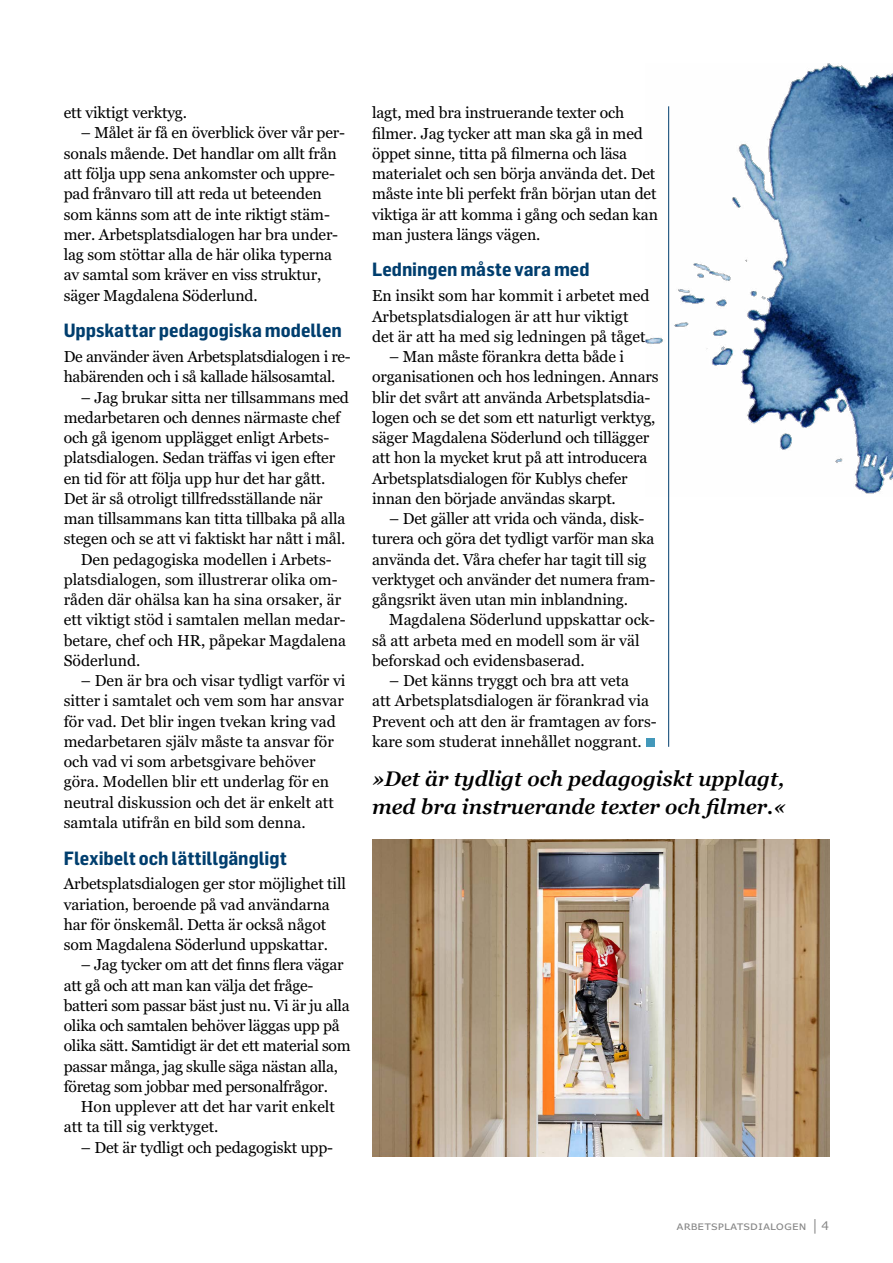
<style>
.page{position:relative;width:893px;height:1263px;background:#fff}
.page>*{position:absolute;margin:0;border:0;box-sizing:border-box;transform-origin:0 0}
.t1{font:italic 600 21px/28.5px "Georgia Pro";color:#000}
.t2{font:700 18.75px "Flama Semicond";color:#003e6e}
.t3{font:15.75px/20.2px "Georgia Pro";letter-spacing:-.01em;color:#000}
.t4{font:12px "Verdana Pro";color:#878787}
</style>
<div class="page">
<img style="left:372px;top:839px;width:457px;height:318px">
<hr style="left:668px;top:106px;width:1px;height:641px;background:#003e6e">
<div style="left:647px;top:738px;width:8px;height:9px;background:#4398ba"></div>
<img style="left:646px;top:64px;width:247px;height:433px">
<p class="t3" style="left:64px;top:103px;width:125px">ett viktigt verktyg.</p>
<p class="t3" style="left:64px;top:124px;width:283px;text-indent:17px">– Målet är få en överblick över vår per&shy;sonals mående. Det handlar om allt från att följa upp sena ankomster och uppre&shy;pad frånvaro till att reda ut beteenden som känns som att de inte riktigt stäm&shy;mer. Arbetsplatsdialogen har bra under&shy;lag som stöttar alla de här olika typerna av samtal som kräver en viss struktur, säger Magdalena Söderlund.</p>
<p class="t2" style="left:64px;top:319px;width:280px">Uppskattar pedagogiska modellen</p>
<p class="t3" style="left:64px;top:347px;width:289px">De använder även Arbetsplatsdialogen i re&shy;habärenden och i så kallade hälsosamtal.</p>
<p class="t3" style="left:81px;top:388px;width:270px">– Jag brukar sitta ner tillsammans med</p>
<p class="t3" style="left:64px;top:408px;width:278px">medarbetaren och dennes närmaste chef</p>
<p class="t3" style="left:64px;top:428px;width:267px">och gå igenom upplägget enligt Arbets-</p>
<p class="t3" style="left:64px;top:448px;width:273px">platsdialogen. Sedan träffas vi igen efter</p>
<p class="t3" style="left:64px;top:469px;width:263px">en tid för att följa upp hur det har gått.</p>
<p class="t3" style="left:64px;top:489px;width:260px">Det är så otroligt tillfredsställande när</p>
<p class="t3" style="left:64px;top:509px;width:283px">man tillsammans kan titta tillbaka på alla</p>
<p class="t3" style="left:64px;top:529px;width:283px">stegen och se att vi faktiskt har nått i mål.</p>
<p class="t3" style="left:81px;top:550px;width:252px">Den pedagogiska modellen i Arbets-</p>
<p class="t3" style="left:64px;top:570px;width:275px">platsdialogen, som illustrerar olika om-</p>
<p class="t3" style="left:64px;top:590px;width:279px">råden där ohälsa kan ha sina orsaker, är</p>
<p class="t3" style="left:64px;top:610px;width:283px">ett viktigt stöd i samtalen mellan medar-</p>
<p class="t3" style="left:64px;top:631px;width:284px">betare, chef och HR, påpekar Magdalena</p>
<p class="t3" style="left:64px;top:651px;width:78px">Söderlund.</p>
<p class="t3" style="left:64px;top:671px;width:283px;text-indent:17px">– Den är bra och visar tydligt varför vi sitter i samtalet och vem som har ansvar för vad. Det blir ingen tvekan kring vad medarbetaren själv måste ta ansvar för och vad vi som arbetsgivare behöver göra. Modellen blir ett underlag för en neutral diskussion och det är enkelt att samtala utifrån en bild som denna.</p>
<p class="t2" style="left:64px;top:846px;width:225px">Flexibelt och lättillgängligt</p>
<p class="t3" style="left:64px;top:874px;width:284px">Arbetsplatsdialogen ger stor möjlighet till variation, beroende på vad användarna har för önskemål. Detta är också något som Magdalena Söderlund uppskattar.</p>
<p class="t3" style="left:64px;top:955px;width:288px;text-indent:17px">– Jag tycker om att det finns flera vägar att gå och att man kan välja det fråge&shy;batteri som passar bäst just nu. Vi är ju alla olika och samtalen behöver läggas upp på olika sätt. Samtidigt är det ett material som passar många, jag skulle säga nästan alla, företag som jobbar med personalfrågor.</p>
<p class="t3" style="left:64px;top:1097px;width:273px;text-indent:17px">Hon upplever att det har varit enkelt att ta till sig verktyget.</p>
<p class="t3" style="left:81px;top:1138px;width:254px">– Det är tydligt och pedagogiskt upp-</p>
<p class="t3" style="left:372px;top:103px;width:287px">lagt, med bra instruerande texter och filmer. Jag tycker att man ska gå in med öppet sinne, titta på filmerna och läsa materialet och sen börja använda det. Det måste inte bli perfekt från början utan det viktiga är att komma i gång och sedan kan man justera längs vägen.</p>
<p class="t2" style="left:372px;top:258px;width:219px">Ledningen måste vara med</p>
<p class="t3" style="left:372px;top:286px;width:279px">En insikt som har kommit i arbetet med<br>Arbetsplatsdialogen är att hur viktigt det är att ha med sig ledningen på tåget.</p>
<p class="t3" style="left:372px;top:347px;width:288px;text-indent:17px">– Man måste förankra detta både i organisationen och hos ledningen. Annars blir det svårt att använda Arbetsplatsdia&shy;logen och se det som ett naturligt verktyg, säger Magdalena Söderlund och tillägger att hon la mycket krut på att introducera Arbetsplatsdialogen för Kublys chefer innan den började användas skarpt.</p>
<p class="t3" style="left:372px;top:509px;width:285px;text-indent:17px">– Det gäller att vrida och vända, disk&shy;turera och göra det tydligt varför man ska använda det. Våra chefer har tagit till sig verktyget och använder det numera fram&shy;gångsrikt även utan min inblandning.</p>
<p class="t3" style="left:372px;top:610px;width:285px;text-indent:17px">Magdalena Söderlund uppskattar ock&shy;så att arbeta med en modell som är väl beforskad och evidensbaserad.</p>
<p class="t3" style="left:372px;top:671px;width:286px;text-indent:17px">– Det känns tryggt och bra att veta<br>att Arbetsplatsdialogen är förankrad via Prevent och att den är framtagen av fors&shy;kare som studerat innehållet noggrant.</p>
<h1 class="t1" style="left:372px;top:765px;width:415px">»Det är tydligt och pedagogiskt upplagt, med bra instruerande texter och filmer.«</h1>
<p class="t4" style="left:676px;top:1217px;width:154px">arbetsplatsdialogen │ 4</p>
</div>
